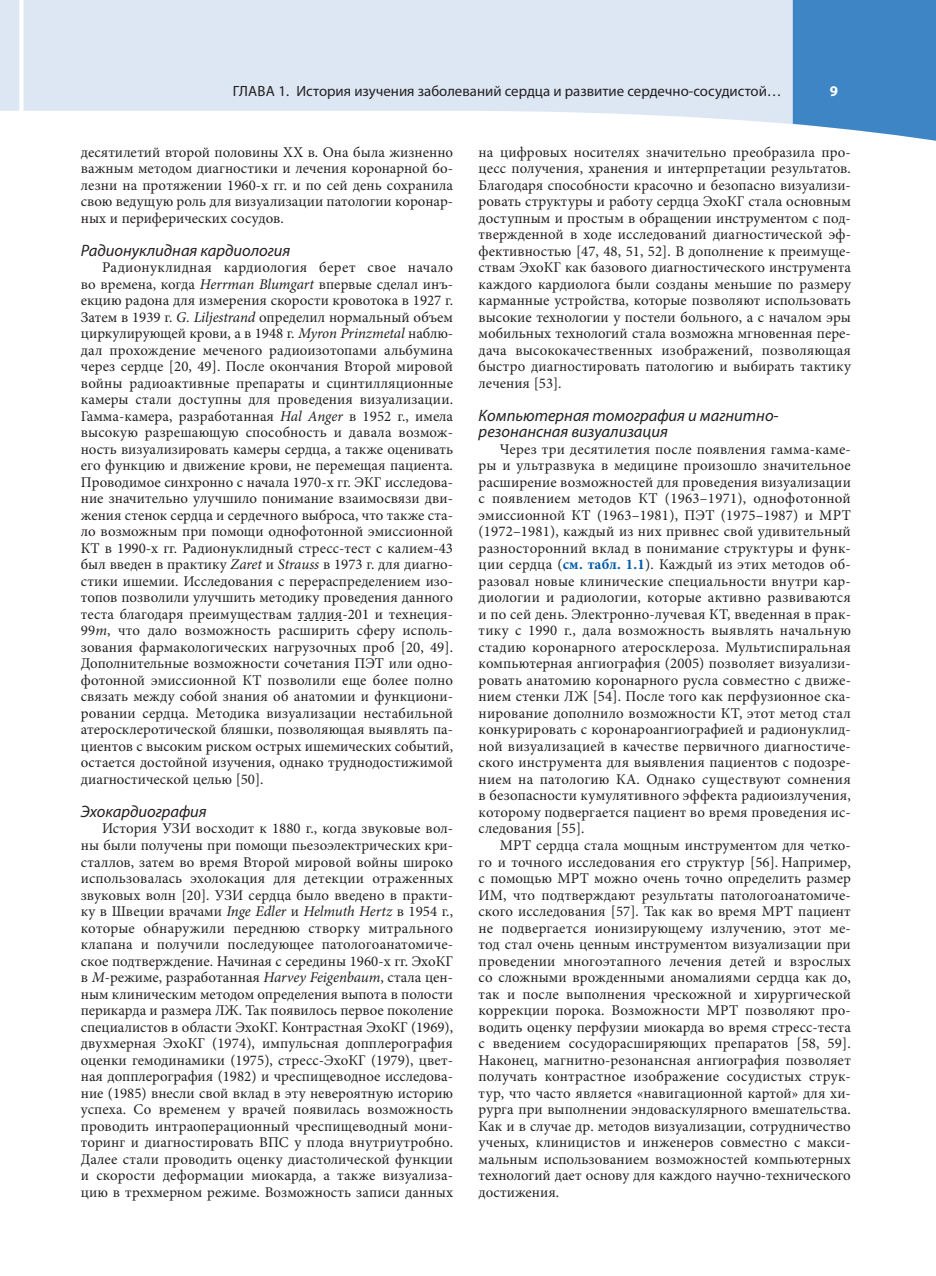
<style>
.page{position:relative;width:936px;height:1276px;background:#fff}
.page>*{position:absolute;margin:0;border:0;box-sizing:border-box;transform-origin:0 0}
.t1{font:italic 16.5px/16.5px "Myriad Pro";color:#231f20}
.t2{font:14.85px/16.5px "Minion Pro";color:#231f20;text-align:justify}
.t3{font:14.85px "Myriad Pro";color:#231f20}
.t4{font:700 14.85px "Myriad Pro";color:#fff}
.s1{font-style:italic}
.s2{font-weight:700;color:#015aaa}
</style>
<div class="page">
<svg style="left:24px;top:0;width:768px;height:124px;background:#e0e9f5"></svg>
<svg style="left:792px;top:0;width:143px;height:141px;background:#4b8dc9"></svg>
<div style="left:0;top:0;width:19px;height:111px;background:#dde7f4"></div>
<svg style="left:298px;top:620px;width:44px;height:1px"></svg>
<p class="t3" style="left:233px;top:85px;width:550px">ГЛАВА 1. История изучения заболеваний сердца и развитие сердечно-сосудистой…</p>
<p class="t4" style="left:829px;top:85px;width:10px">9</p>
<p class="t2" style="left:81px;top:145px;width:374px">десятилетий второй половины XX в. Она была жизненно важным методом диагностики и лечения коронарной бо&shy;лезни на протяжении 1960-х гг. и по сей день сохранила свою ведущую роль для визуализации патологии коронар&shy;ных и периферических сосудов.</p>
<p class="t1" style="left:81px;top:243px;width:211px">Радионуклидная кардиология</p>
<p class="t2" style="left:81px;top:260px;width:374px;text-indent:21px">Радионуклидная кардиология берет свое начало во времена, когда <span class="s1">Herrman Blumgart</span> впервые сделал инъ&shy;екцию радона для измерения скорости кровотока в 1927 г.<br>Затем в 1939 г. <span class="s1">G. Liljestrand</span> определил нормальный объем циркулирующей крови, а в 1948 г. <span class="s1">Myron Prinzmetal</span> наблю&shy;дал прохождение меченого радиоизотопами альбумина через сердце [20, 49]. После окончания Второй мировой войны радиоактивные препараты и сцинтилляционные камеры стали доступны для проведения визуализации.<br>Гамма-камера, разработанная <span class="s1">Hal Anger</span> в 1952 г., имела высокую разрешающую способность и давала возмож&shy;ность визуализировать камеры сердца, а также оценивать его функцию и движение крови, не перемещая пациента.<br>Проводимое синхронно с начала 1970-х гг. ЭКГ исследова&shy;ние значительно улучшило понимание взаимосвязи дви&shy;жения стенок сердца и сердечного выброса, что также ста&shy;ло возможным при помощи однофотонной эмиссионной КТ в 1990-х гг. Радионуклидный стресс-тест с калием-43 был введен в практику <span class="s1">Zaret</span> и <span class="s1">Strauss</span> в 1973 г. для диагно&shy;стики ишемии. Исследования с перераспределением изо&shy;топов позволили улучшить методику проведения данного теста благодаря преимуществам таллия-201 и технеция-99<span class="s1">m</span>, что дало возможность расширить сферу исполь&shy;зования фармакологических нагрузочных проб [20, 49].<br>Дополнительные возможности сочетания ПЭТ или одно&shy;фотонной эмиссионной КТ позволили еще более полно связать между собой знания об анатомии и функциони&shy;ровании сердца. Методика визуализации нестабильной атеросклеротической бляшки, позволяющая выявлять па&shy;циентов с высоким риском острых ишемических событий, остается достойной изучения, однако труднодостижимой диагностической целью [50].</p>
<p class="t1" style="left:81px;top:804px;width:127px">Эхокардиография</p>
<p class="t2" style="left:81px;top:821px;width:374px;text-indent:21px">История УЗИ восходит к 1880 г., когда звуковые вол&shy;ны были получены при помощи пьезоэлектрических кри&shy;сталлов, затем во время Второй мировой войны широко использовалась эхолокация для детекции отраженных звуковых волн [20]. УЗИ сердца было введено в практи&shy;ку в Швеции врачами <span class="s1">Inge Edler</span> и <span class="s1">Helmuth Hertz</span> в 1954 г., которые обнаружили переднюю створку митрального клапана и получили последующее патологоанатомиче&shy;ское подтверждение. Начиная с середины 1960-х гг. ЭхоКГ в <span class="s1">М</span>-режиме, разработанная <span class="s1">Harvey Feigenbaum</span>, стала цен&shy;ным клиническим методом определения выпота в полости перикарда и размера ЛЖ. Так появилось первое поколение специалистов в области ЭхоКГ. Контрастная ЭхоКГ (1969), двухмерная ЭхоКГ (1974), импульсная допплерография оценки гемодинамики (1975), стресс-ЭхоКГ (1979), цвет&shy;ная допплерография (1982) и чреспищеводное исследова&shy;ние (1985) внесли свой вклад в эту невероятную историю успеха. Со временем у врачей появилась возможность проводить интраоперационный чреспищеводный мони&shy;торинг и диагностировать ВПС у плода внутриутробно.<br>Далее стали проводить оценку диастолической функции и скорости деформации миокарда, а также визуализа&shy;цию в трехмерном режиме. Возможность записи данных</p>
<p class="t2" style="left:478px;top:145px;width:374px">на цифровых носителях значительно преобразила про&shy;цесс получения, хранения и интерпретации результатов.<br>Благодаря способности красочно и безопасно визуализи&shy;ровать структуры и работу сердца ЭхоКГ стала основным доступным и простым в обращении инструментом с под&shy;твержденной в ходе исследований диагностической эф&shy;фективностью [47, 48, 51, 52]. В дополнение к преимуще&shy;ствам ЭхоКГ как базового диагностического инструмента каждого кардиолога были созданы меньшие по размеру карманные устройства, которые позволяют использовать высокие технологии у постели больного, а с началом эры мобильных технологий стала возможна мгновенная пере&shy;дача высококачественных изображений, позволяющая быстро диагностировать патологию и выбирать тактику лечения [53].</p>
<p class="t1" style="left:478px;top:408px;width:301px">Компьютерная томография и магнитно&shy;резонансная визуализация</p>
<p class="t2" style="left:478px;top:442px;width:374px;text-indent:21px">Через три десятилетия после появления гамма-каме&shy;ры и ультразвука в медицине произошло значительное расширение возможностей для проведения визуализации с появлением методов КТ (1963–1971), однофотонной эмиссионной КТ (1963–1981), ПЭТ (1975–1987) и МРТ (1972–1981), каждый из них привнес свой удивительный разносторонний вклад в понимание структуры и функ&shy;ции сердца (<span class="s2">см. табл. 1.1</span>). Каждый из этих методов об&shy;разовал новые клинические специальности внутри кар&shy;диологии и радиологии, которые активно развиваются и по сей день. Электронно-лучевая КТ, введенная в прак&shy;тику с 1990 г., дала возможность выявлять начальную стадию коронарного атеросклероза. Мультиспиральная компьютерная ангиография (2005) позволяет визуализи&shy;ровать анатомию коронарного русла совместно с движе&shy;нием стенки ЛЖ [54]. После того как перфузионное ска&shy;нирование дополнило возможности КТ, этот метод стал конкурировать с коронароангиографией и радионуклид&shy;ной визуализацией в качестве первичного диагностиче&shy;ского инструмента для выявления пациентов с подозре&shy;нием на патологию КА. Однако существуют сомнения в безопасности кумулятивного эффекта радиоизлучения, которому подвергается пациент во время проведения ис&shy;следования [55].</p>
<p class="t2" style="left:478px;top:838px;width:374px;text-indent:21px">МРТ сердца стала мощным инструментом для четко&shy;го и точного исследования его структур [56]. Например, с помощью МРТ можно очень точно определить размер ИМ, что подтверждают результаты патологоанатомиче&shy;ского исследования [57]. Так как во время МРТ пациент не подвергается ионизирующему излучению, этот ме&shy;тод стал очень ценным инструментом визуализации при проведении многоэтапного лечения детей и взрослых со сложными врожденными аномалиями сердца как до, так и после выполнения чрескожной и хирургической коррекции порока. Возможности МРТ позволяют про&shy;водить оценку перфузии миокарда во время стресс-теста с введением сосудорасширяющих препаратов [58, 59].<br>Наконец, магнитно-резонансная ангиография позволяет получать контрастное изображение сосудистых струк&shy;тур, что часто является «навигационной картой» для хи&shy;рурга при выполнении эндоваскулярного вмешательства.<br>Как и в случае др. методов визуализации, сотрудничество ученых, клиницистов и инженеров совместно с макси&shy;мальным использованием возможностей компьютерных технологий дает основу для каждого научно-технического достижения.</p>
</div>
